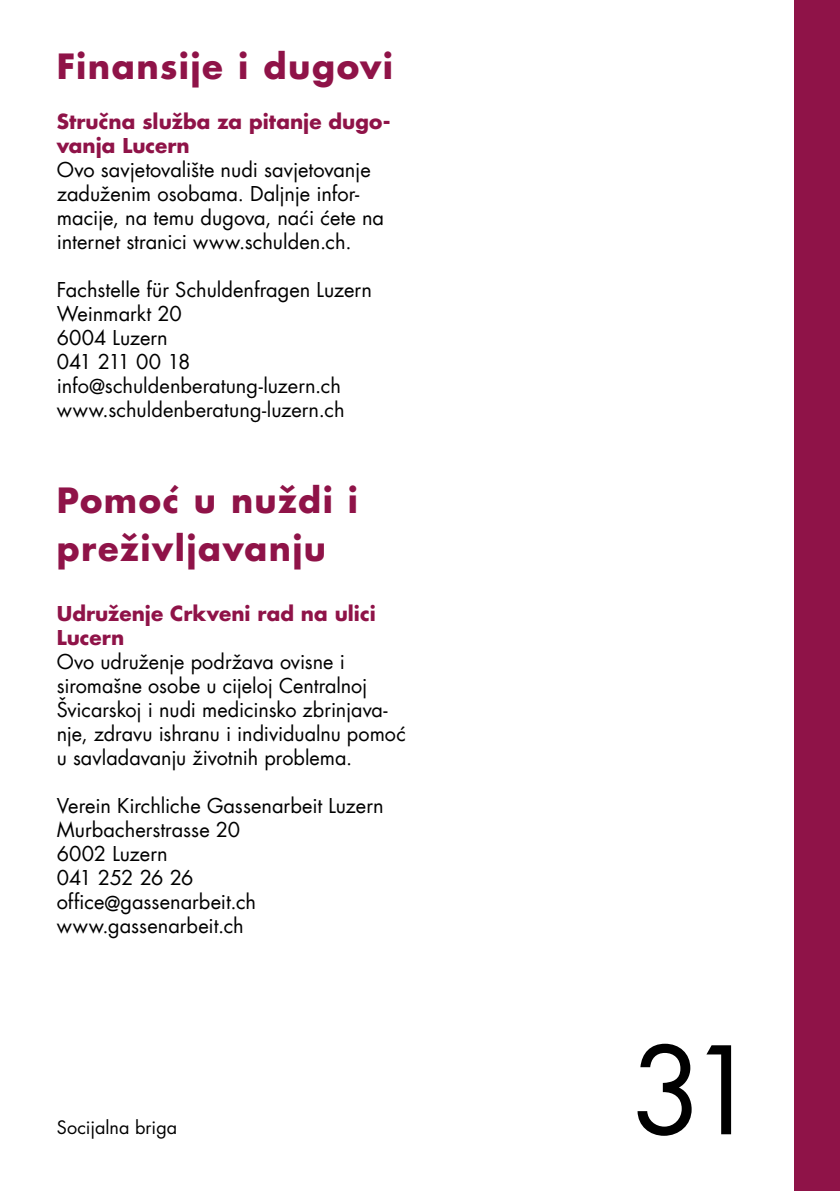
<style>
.page{position:relative;width:840px;height:1191px;background:#fff}
.page>*{position:absolute;margin:0;border:0;box-sizing:border-box;transform-origin:0 0}
.t1{font:118px "Futura LT";color:#000}
.t2{font:700 34px/48px "Futura Com";letter-spacing:.045em;color:#8f1348}
.t3{font:20px/24px "Futura Com";letter-spacing:-.005em;color:#000}
.t4{font:700 20px/24px "Futura Com";color:#8f1348}
.t5{font:20px/24px "Futura LT";letter-spacing:.005em;color:#000}
.t6{font:18px "Futura LT";color:#000}
</style>
<div class="page">
<div style="left:794px;top:0;width:45px;height:1191px;background:#8f1348"></div>
<h2 class="t2" style="left:57px;top:41px;width:338px">Finansije i dugovi</h2>
<p class="t4" style="left:57px;top:109px;width:335px">Stručna služba za pitanje dugo&shy;vanja Lucern</p>
<p class="t3" style="left:57px;top:157px;width:329px">Ovo savjetovalište nudi savjetovanje zaduženim osobama. Daljnje infor&shy;macije, na temu dugova, naći ćete na internet stranici www.schulden.ch.</p>
<p class="t3" style="left:57px;top:277px;width:316px">Fachstelle für Schuldenfragen Luzern<br>Weinmarkt 20<br>6004 Luzern<br>041 211 00 18</p>
<p class="t5" style="left:57px;top:374px;width:289px">info@schuldenberatung-luzern.ch www.schuldenberatung-luzern.ch</p>
<h2 class="t2" style="left:57px;top:475px;width:302px">Pomoć u nuždi i preživljavanju</h2>
<p class="t4" style="left:57px;top:601px;width:320px">Udruženje Crkveni rad na ulici<br>Lucern</p>
<p class="t3" style="left:57px;top:649px;width:350px">Ovo udruženje podržava ovisne i siromašne osobe u cijeloj Centralnoj Švicarskoj i nudi medicinsko zbrinjava&shy;nje, zdravu ishranu i individualnu pomoć u savladavanju životnih problema.</p>
<p class="t3" style="left:57px;top:793px;width:328px">Verein Kirchliche Gassenarbeit Luzern<br>Murbacherstrasse 20<br>6002 Luzern<br>041 252 26 26 office@gassenarbeit.ch www.gassenarbeit.ch</p>
<p class="t6" style="left:57px;top:1116px;width:122px">Socijalna briga</p>
<h1 class="t1" style="left:630px;top:1015px;width:131px">31</h1>
</div>
